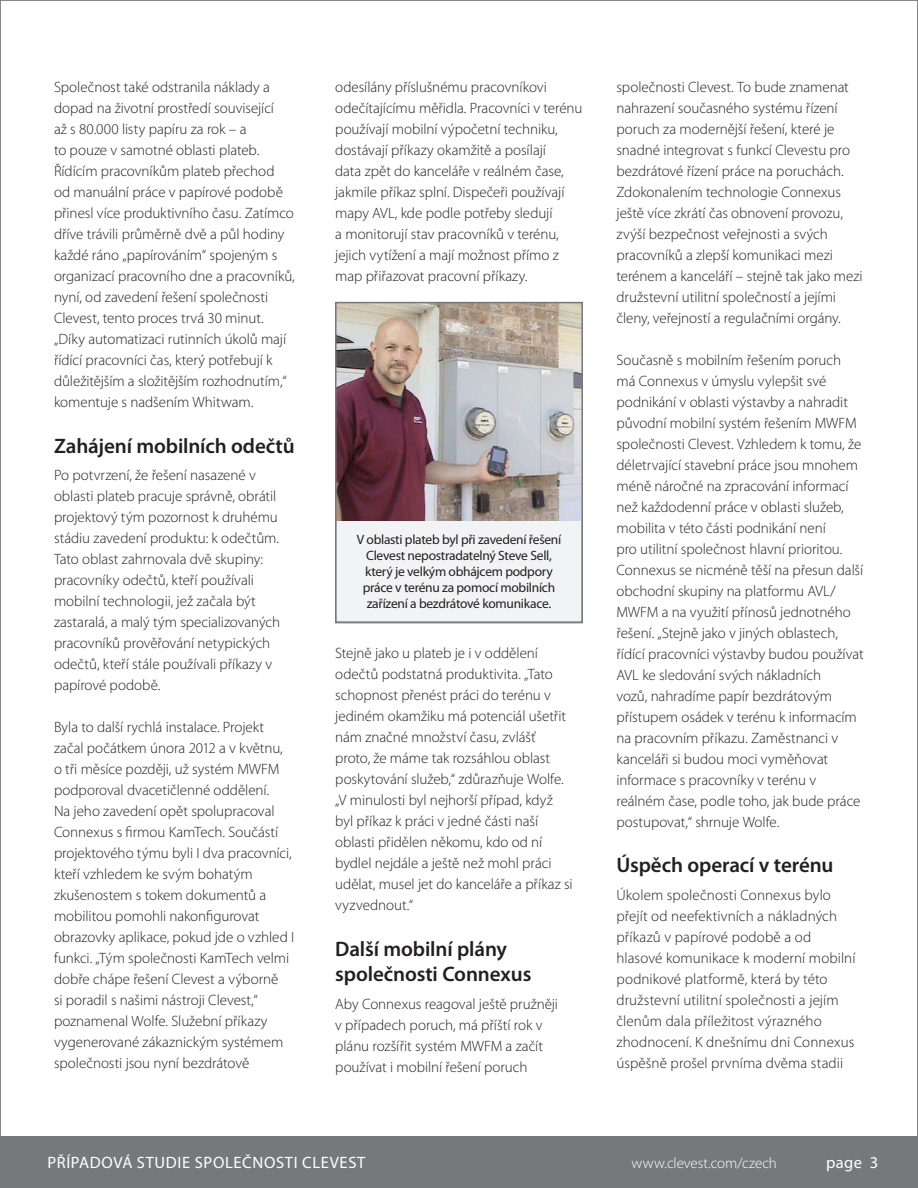
<style>
.page{position:relative;width:918px;height:1188px;background:#fff}
.page>*{position:absolute;margin:0;border:0;box-sizing:border-box;transform-origin:0 0}
.paragraph_sub-head{font:600 21px/25.2px "Myriad Pro";letter-spacing:-.005em;color:#231f20}
.Paragraph_Style_2{font:600 21px "Myriad Pro";letter-spacing:-.01em;color:#231f20}
.t1{font:16.5px "Myriad Pro";letter-spacing:.04em;color:#fff}
.Paragraph_Style_2-2{font:300 15px/21px "Myriad Pro";color:#231f20}
.t2{font:300 15px "Myriad Pro";color:#fff}
.t3{font:13.5px/16.2px "Myriad Pro";letter-spacing:-.02em;color:#231f20;text-align:center}
</style>
<div class="page">
<div style="left:0;top:1136px;width:918px;height:52px;background:#76787b"></div>
<div style="left:335px;top:302px;width:248px;height:321px;background:#f2f3f4"></div>
<img style="left:338px;top:305px;width:242px;height:215px">
<div style="left:335px;top:302px;width:248px;height:321px;border:2px solid #76787b"></div>
<p class="Paragraph_Style_2-2" style="left:54px;top:77px;width:242px">Společnost také odstranila náklady a dopad na životní prostředí související<br>až s 80.000 listy papíru za rok – a<br>to pouze v samotné oblasti plateb.<br>Řídícím pracovníkům plateb přechod<br>od manuální práce v papírové podobě přinesl více produktivního času. Zatímco dříve trávili průměrně dvě a půl hodiny každé ráno „papírováním“ spojeným s organizací pracovního dne a pracovníků, nyní, od zavedení řešení společnosti Clevest, tento proces trvá 30 minut. „Díky automatizaci rutinních úkolů mají řídící pracovníci čas, který potřebují k důležitějším a složitějším rozhodnutím,“ komentuje s nadšením Whitwam.</p>
<p class="paragraph_sub-head" style="left:54px;top:433px;width:242px">Zahájení mobilních odečtů</p>
<p class="Paragraph_Style_2-2" style="left:54px;top:465px;width:228px">Po potvrzení, že řešení nasazené v oblasti plateb pracuje správně, obrátil projektový tým pozornost k druhému stádiu zavedení produktu: k odečtům.<br>Tato oblast zahrnovala dvě skupiny: pracovníky odečtů, kteří používali mobilní technologii, jež začala být zastaralá, a malý tým specializovaných pracovníků prověřování netypických odečtů, kteří stále používali příkazy v papírové podobě.</p>
<p class="Paragraph_Style_2-2" style="left:54px;top:716px;width:242px">Byla to další rychlá instalace. Projekt začal počátkem února 2012 a v květnu, o tři měsíce později, už systém MWFM podporoval dvacetičlenné oddělení.<br>Na jeho zavedení opět spolupracoval Connexus s firmou KamTech. Součástí projektového týmu byli I dva pracovníci, kteří vzhledem ke svým bohatým zkušenostem s tokem dokumentů a mobilitou pomohli nakonfigurovat obrazovky aplikace, pokud jde o vzhled I funkci. „Tým společnosti KamTech velmi dobře chápe řešení Clevest a výborně<br>si poradil s našimi nástroji Clevest,“ poznamenal Wolfe. Služební příkazy vygenerované zákaznickým systémem společnosti jsou nyní bezdrátově</p>
<p class="Paragraph_Style_2-2" style="left:335px;top:77px;width:249px">odesílány příslušnému pracovníkovi odečítajícímu měřidla. Pracovníci v terénu používají mobilní výpočetní techniku, dostávají příkazy okamžitě a posílají<br>data zpět do kanceláře v reálném čase, jakmile příkaz splní. Dispečeři používají mapy AVL, kde podle potřeby sledují<br>a monitorují stav pracovníků v terénu, jejich vytížení a mají možnost přímo z map přiřazovat pracovní příkazy.</p>
<p class="t3" style="left:357px;top:531px;width:206px">V oblasti plateb byl při zavedení řešení Clevest nepostradatelný Steve Sell, který je velkým obhájcem podpory práce v terénu za pomocí mobilních zařízení a bezdrátové komunikace.</p>
<p class="Paragraph_Style_2-2" style="left:335px;top:643px;width:239px">Stejně jako u plateb je i v oddělení odečtů podstatná produktivita. „Tato schopnost přenést práci do terénu v jediném okamžiku má potenciál ušetřit nám značné množství času, zvlášť proto, že máme tak rozsáhlou oblast poskytování služeb,“ zdůrazňuje Wolfe. „V minulosti byl nejhorší případ, když byl příkaz k práci v jedné části naší oblasti přidělen někomu, kdo od ní bydlel nejdále a ještě než mohl práci udělat, musel jet do kanceláře a příkaz si vyzvednout.“</p>
<p class="paragraph_sub-head" style="left:335px;top:936px;width:198px">Další mobilní plány společnosti Connexus</p>
<p class="Paragraph_Style_2-2" style="left:335px;top:993px;width:224px">Aby Connexus reagoval ještě pružněji v případech poruch, má příští rok v plánu rozšířit systém MWFM a začít používat i mobilní řešení poruch</p>
<p class="Paragraph_Style_2-2" style="left:616px;top:77px;width:248px">společnosti Clevest. To bude znamenat nahrazení současného systému řízení poruch za modernější řešení, které je snadné integrovat s funkcí Clevestu pro bezdrátové řízení práce na poruchách.<br>Zdokonalením technologie Connexus ještě více zkrátí čas obnovení provozu, zvýší bezpečnost veřejnosti a svých pracovníků a zlepší komunikaci mezi terénem a kanceláří – stejně tak jako mezi družstevní utilitní společností a jejími členy, veřejností a regulačními orgány.</p>
<p class="Paragraph_Style_2-2" style="left:616px;top:349px;width:249px">Současně s mobilním řešením poruch<br>má Connexus v úmyslu vylepšit své podnikání v oblasti výstavby a nahradit původní mobilní systém řešením MWFM společnosti Clevest. Vzhledem k tomu, že déletrvající stavební práce jsou mnohem méně náročné na zpracování informací než každodenní práce v oblasti služeb, mobilita v této části podnikání není<br>pro utilitní společnost hlavní prioritou.<br>Connexus se nicméně těší na přesun další obchodní skupiny na platformu AVL/ MWFM a na využití přínosů jednotného řešení. „Stejně jako v jiných oblastech, řídící pracovníci výstavby budou používat AVL ke sledování svých nákladních<br>vozů, nahradíme papír bezdrátovým přístupem osádek v terénu k informacím na pracovním příkazu. Zaměstnanci v kanceláři si budou moci vyměňovat informace s pracovníky v terénu v reálném čase, podle toho, jak bude práce postupovat,“ shrnuje Wolfe.</p>
<p class="Paragraph_Style_2" style="left:616px;top:852px;width:219px">Úspěch operací v terénu</p>
<p class="Paragraph_Style_2-2" style="left:616px;top:884px;width:240px">Úkolem společnosti Connexus bylo přejít od neefektivních a nákladných příkazů v papírové podobě a od hlasové komunikace k moderní mobilní podnikové platformě, která by této družstevní utilitní společnosti a jejím členům dala příležitost výrazného zhodnocení. K dnešnímu dni Connexus úspěšně prošel prvníma dvěma stadii</p>
<p class="t1" style="left:47px;top:1153px;width:320px">PŘÍPADOVÁ STUDIE SPOLEČNOSTI CLEVEST</p>
<p class="t2" style="left:632px;top:1154px;width:147px">www.clevest.com/czech</p>
<p class="t1" style="left:826px;top:1153px;width:54px">page 3</p>
</div>
